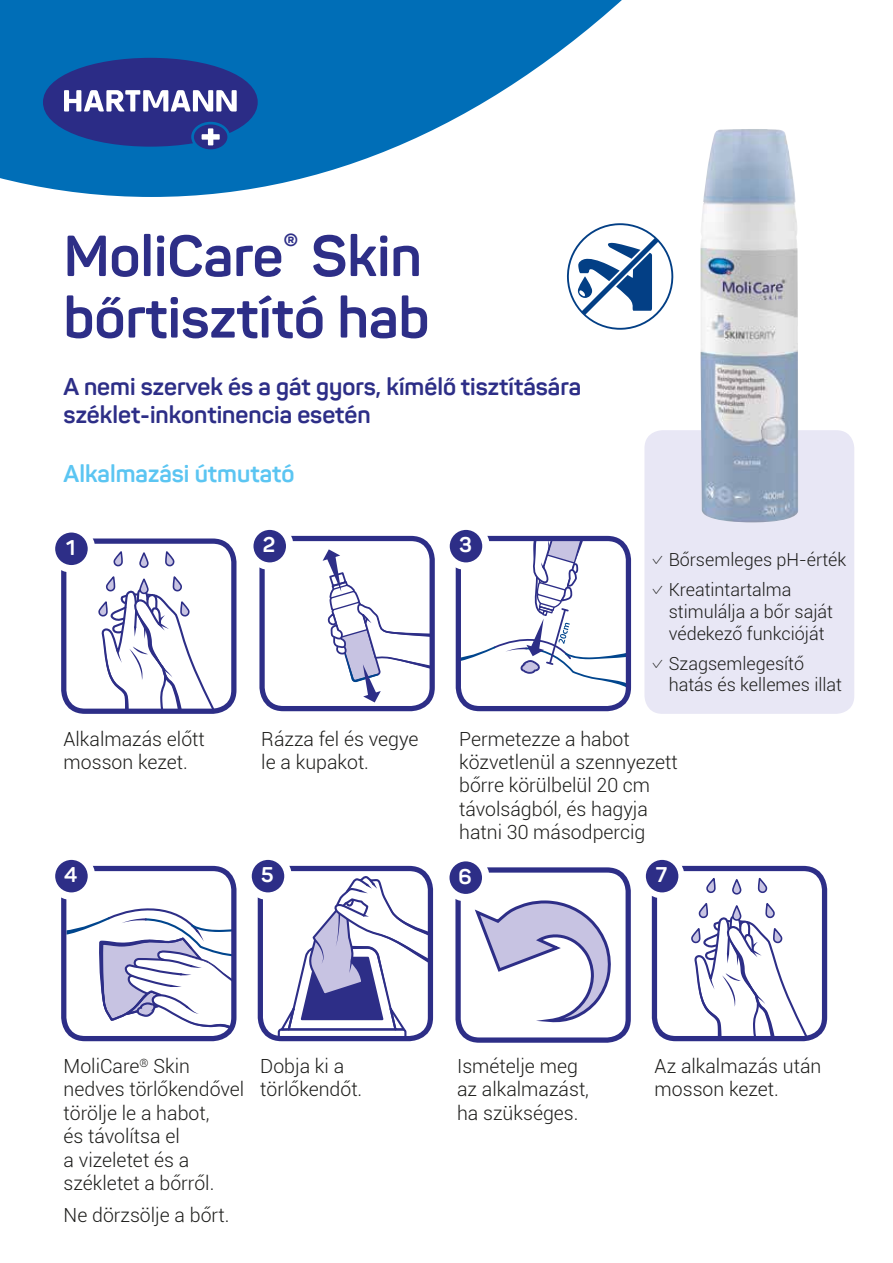
<style>
.page{position:relative;width:893px;height:1263px;background:#fff}
.page>*{position:absolute;margin:0;border:0;box-sizing:border-box;transform-origin:0 0}
.t1{font:700 57px/61.5px "Panton";color:#2d2e87}
.t2{font:700 24px/28.8px "Panton";color:#2d2e87}
.t3{font:700 24px "Panton";color:#5bc5f2}
.t4{font:700 21px "Panton";color:#fff}
.t5{font:300 19.5px/23.4px "Roboto";color:#1d1d1b}
.t6{font:300 18px/21.6px "Roboto";color:#1d1d1b}
</style>
<div class="page">
<div style="left:644px;top:430px;width:210px;height:284px;background:#e8e7f5;border-radius:18px"></div>
<svg style="left:0;top:0;width:622px;height:197px;fill:#006eb7"></svg>
<svg style="left:140px;top:553px;width:8px;height:14px"></svg>
<div style="left:139px;top:552px;width:10px;height:16px;border:2px solid #2d2e87;border-radius:4px"></div>
<svg style="left:113px;top:552px;width:10px;height:14px"></svg>
<svg style="left:165px;top:552px;width:10px;height:14px"></svg>
<svg style="left:98px;top:577px;width:123px;height:131px"></svg>
<div style="left:61px;top:538px;width:175px;height:176px;border:5px solid #2d2e87;border-radius:21px"></div>
<div style="left:51px;top:529px;width:40px;height:40px;background:#2d2e87;border-radius:50%"></div>
<div style="left:48px;top:525px;width:47px;height:47px;border:8px solid #fff;border-radius:50%"></div>
<svg style="left:67px;top:908px;width:167px;height:130px"></svg>
<div style="left:61px;top:866px;width:175px;height:175px;border:5px solid #2d2e87;border-radius:21px"></div>
<div style="left:51px;top:856px;width:40px;height:40px;background:#2d2e87;border-radius:50%"></div>
<div style="left:48px;top:852px;width:47px;height:48px;border:8px solid #fff;border-radius:50%"></div>
<svg style="left:278px;top:873px;width:152px;height:162px"></svg>
<div style="left:258px;top:866px;width:175px;height:175px;border:5px solid #2d2e87;border-radius:21px"></div>
<div style="left:248px;top:856px;width:40px;height:40px;background:#2d2e87;border-radius:50%"></div>
<div style="left:244px;top:852px;width:48px;height:48px;border:8px solid #fff;border-radius:50%"></div>
<svg style="left:733px;top:880px;width:8px;height:14px"></svg>
<div style="left:732px;top:879px;width:9px;height:16px;border:2px solid #2d2e87;border-radius:4px"></div>
<svg style="left:706px;top:878px;width:10px;height:15px"></svg>
<svg style="left:757px;top:878px;width:11px;height:15px"></svg>
<svg style="left:691px;top:904px;width:123px;height:131px"></svg>
<div style="left:652px;top:866px;width:175px;height:175px;border:5px solid #2d2e87;border-radius:21px"></div>
<div style="left:643px;top:857px;width:38px;height:38px;background:#2d2e87;border-radius:50%"></div>
<div style="left:640px;top:854px;width:44px;height:44px;border:6px solid #fff;border-radius:50%"></div>
<svg style="left:323px;top:549px;width:106px;height:153px"></svg>
<div style="left:259px;top:536px;width:176px;height:175px;border:5px solid #2d2e87;border-radius:21px"></div>
<div style="left:250px;top:526px;width:40px;height:40px;background:#2d2e87;border-radius:50%"></div>
<div style="left:246px;top:522px;width:47px;height:48px;border:8px solid #fff;border-radius:50%"></div>
<svg style="left:462px;top:542px;width:163px;height:145px"></svg>
<div style="left:456px;top:536px;width:175px;height:175px;border:5px solid #2d2e87;border-radius:21px"></div>
<div style="left:446px;top:526px;width:40px;height:40px;background:#2d2e87;border-radius:50%"></div>
<div style="left:442px;top:522px;width:48px;height:48px;border:8px solid #fff;border-radius:50%"></div>
<div style="left:455px;top:867px;width:176px;height:176px;border:5px solid #2d2e87;border-radius:21px"></div>
<div style="left:446px;top:858px;width:40px;height:40px;background:#2d2e87;border-radius:50%"></div>
<div style="left:442px;top:854px;width:47px;height:47px;border:8px solid #fff;border-radius:50%"></div>
<svg style="left:472px;top:899px;width:139px;height:122px"></svg>
<svg style="left:567px;top:223px;width:106px;height:107px"></svg>
<img style="left:700px;top:129px;width:98px;height:393px">
<div style="left:194px;top:124px;width:33px;height:25px;background:#2b2c86;border-radius:50%"></div>
<svg style="left:43px;top:58px;width:215px;height:89px;background:#3a519d"></svg>
<h1 class="t1" style="left:64px;top:225px;width:367px">MoliCare<sup>®</sup> Skin bőrtisztító hab</h1>
<p class="t2" style="left:64px;top:372px;width:519px">A nemi szervek és a gát gyors, kímélő tisztítására széklet-inkontinencia esetén</p>
<p class="t3" style="left:64px;top:459px;width:232px">Alkalmazási útmutató</p>
<p class="t4" style="left:66px;top:534px;width:11px">1</p>
<p class="t4" style="left:263px;top:532px;width:14px">2</p>
<p class="t4" style="left:459px;top:532px;width:14px">3</p>
<p class="t6" style="left:652px;top:548px;width:196px">▲ Bőrsemleges pH-érték</p>
<p class="t6" style="left:669px;top:579px;width:166px;text-indent:-17px">▲ Kreatintartalma stimulálja a bőr saját védekező funkcióját</p>
<p class="t6" style="left:669px;top:652px;width:175px;text-indent:-17px">▲ Szagsemlegesítő hatás és kellemes illat</p>
<p class="t5" style="left:64px;top:726px;width:143px">Alkalmazás előtt mosson kezet.</p>
<p class="t5" style="left:261px;top:726px;width:159px">Rázza fel és vegye le a kupakot.</p>
<p class="t5" style="left:459px;top:726px;width:220px">Permetezze a habot közvetlenül a szennyezett bőrre körülbelül 20 cm távolságból, és hagyja hatni 30 másodpercig</p>
<p class="t4" style="left:64px;top:862px;width:15px">4</p>
<p class="t4" style="left:261px;top:862px;width:14px">5</p>
<p class="t4" style="left:656px;top:862px;width:13px">7</p>
<p class="t4" style="left:459px;top:863px;width:15px">6</p>
<p class="t5" style="left:64px;top:1054px;width:182px">MoliCare<sup>®</sup> Skin nedves törlőkendővel törölje le a habot,<br>és távolítsa el<br>a vizeletet és a székletet a bőrről.</p>
<p class="t5" style="left:64px;top:1202px;width:167px">Ne dörzsölje a bőrt.</p>
<p class="t5" style="left:260px;top:1054px;width:104px">Dobja ki a törlőkendőt.</p>
<p class="t5" style="left:457px;top:1054px;width:133px">Ismételje meg az alkalmazást, ha szükséges.</p>
<p class="t5" style="left:655px;top:1054px;width:168px">Az alkalmazás után mosson kezet.</p>
</div>
